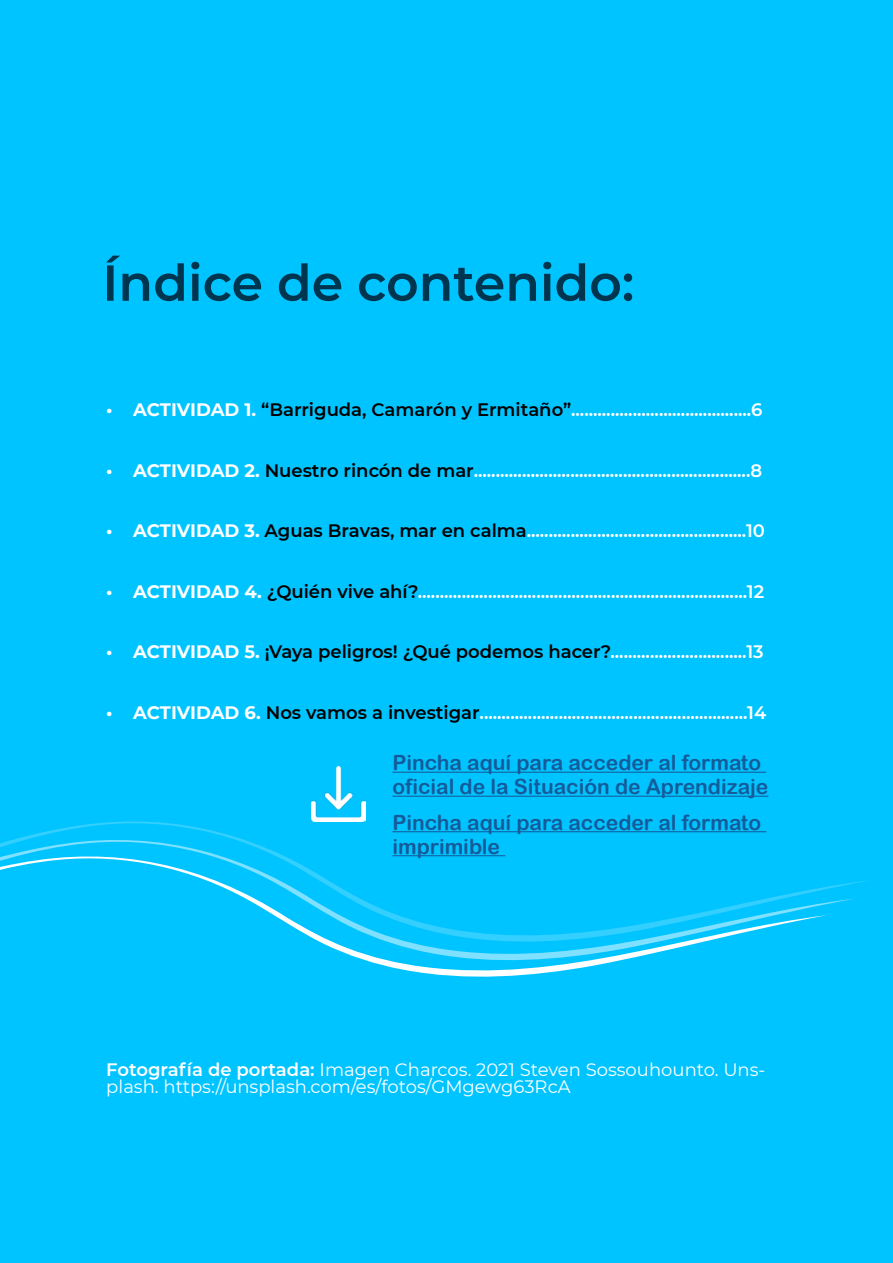
<style>
.page{position:relative;width:893px;height:1263px;background:#00c4ff}
.page>*{position:absolute;margin:0;border:0;box-sizing:border-box;transform-origin:0 0}
.t1{font:600 50.55px "Montserrat";color:#003550}
.t2{font:21px/24px "Arial Rounded MT Bold";color:#155b9a}
.t3{font:600 18px "Montserrat";color:#fff}
.t4{font:18px/17.1px "Montserrat";color:#fff}
.s1{font-weight:700}
.s2{color:#000}
.s3{font-weight:600}
</style>
<div class="page">
<svg style="left:395px;top:968px;width:184px;height:9px"></svg>
<svg style="left:335px;top:949px;width:337px;height:19px"></svg>
<svg style="left:0;top:810px;width:868px;height:139px"></svg>
<hr style="left:392px;top:772px;width:374px;height:1px;background:#155b9a">
<hr style="left:392px;top:796px;width:376px;height:1px;background:#155b9a">
<hr style="left:392px;top:831px;width:374px;height:1px;background:#155b9a">
<hr style="left:392px;top:855px;width:113px;height:1px;background:#155b9a">
<img style="left:312px;top:767px;width:54px;height:54px">
<h1 class="t1" style="left:102px;top:247px;width:533px">Índice de contenido:</h1>
<p class="t3" style="left:106px;top:397px;width:657px"><span class="s1">• ACTIVIDAD 1.</span> <span class="s2">“Barriguda, Camarón y Ermitaño”</span>.........................................6</p>
<p class="t3" style="left:106px;top:457px;width:657px"><span class="s1">• ACTIVIDAD 2.</span> <span class="s2">Nuestro rincón de mar</span>...............................................................8</p>
<p class="t3" style="left:106px;top:518px;width:660px"><span class="s1">• ACTIVIDAD 3.</span> <span class="s2">Aguas Bravas, mar en calma</span>..................................................10</p>
<p class="t3" style="left:106px;top:579px;width:659px"><span class="s1">• ACTIVIDAD 4.</span> <span class="s2">¿Quién vive ahí?</span>...........................................................................12</p>
<p class="t3" style="left:106px;top:639px;width:659px"><span class="s1">• ACTIVIDAD 5.</span> <span class="s2">¡Vaya peligros! ¿Qué podemos hacer?</span>...............................13</p>
<p class="t3" style="left:106px;top:700px;width:661px"><span class="s1">• ACTIVIDAD 6.</span> <span class="s2">Nos vamos a investigar</span>.............................................................14</p>
<p class="t2" style="left:392px;top:750px;width:377px">Pincha aquí para acceder al formato oficial de la Situación de Aprendizaje</p>
<p class="t2" style="left:392px;top:810px;width:370px">Pincha aquí para acceder al formato imprimible</p>
<p class="t4" style="left:106px;top:1060px;width:661px"><span class="s3">Fotografía de portada:</span> Imagen Charcos. 2021 Steven Sossouhounto. Uns&shy;plash. https://unsplash.com/es/fotos/GMgewg63RcA</p>
</div>
